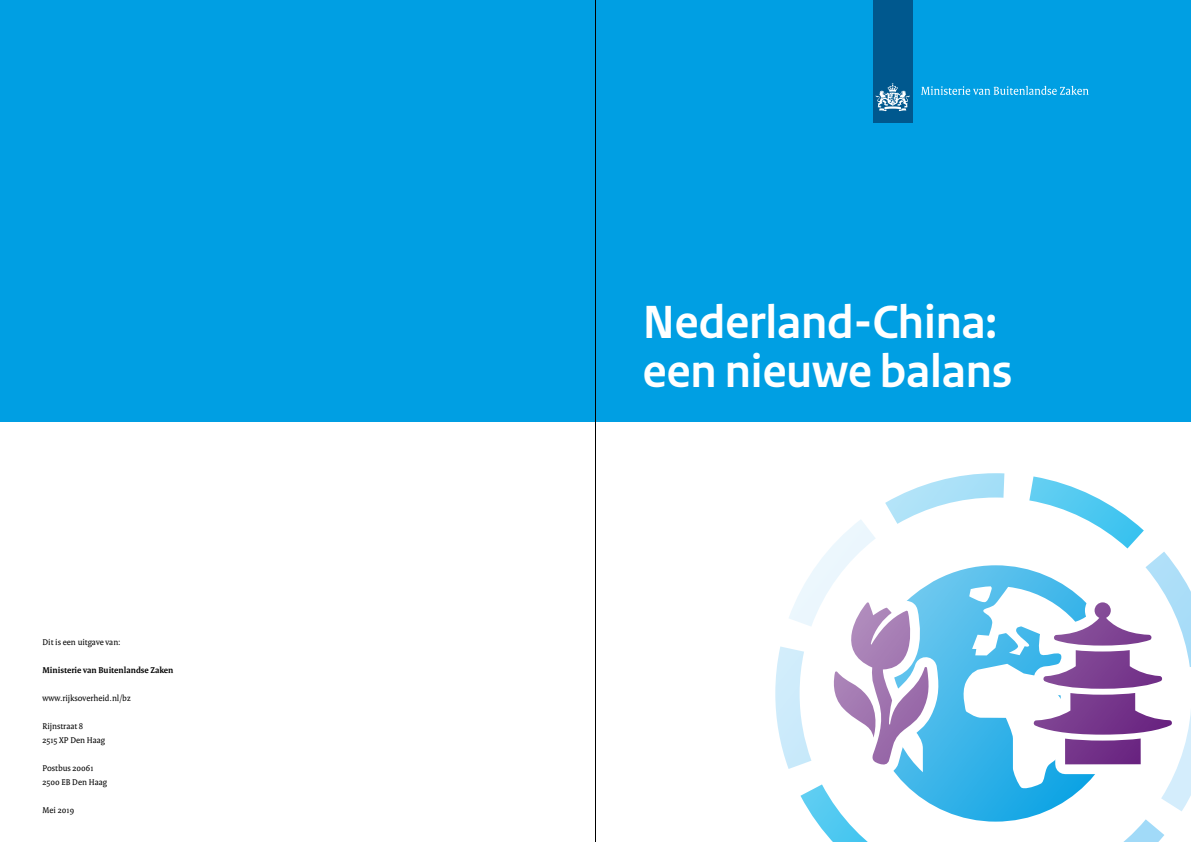
<style>
.page{position:relative;width:1191px;height:842px;background:#fff}
.page>*{position:absolute;margin:0;border:0;box-sizing:border-box;transform-origin:0 0}
.t1{font:700 49px/49px "Rijksoverheid Sans Heading";color:#fff}
.t2{font:9px/14px "Rijksoverheid Serif";color:#000}
.t3{font:700 9px "Rijksoverheid Serif";color:#000}
</style>
<div class="page">
<div style="left:0;top:0;width:1191px;height:422px;background:#009fe3"></div>
<svg style="left:1004px;top:565px;width:43px;height:257px"></svg>
<svg style="left:1123px;top:819px;width:41px;height:23px"></svg>
<svg style="left:1013px;top:476px;width:178px;height:335px"></svg>
<svg style="left:775px;top:473px;width:229px;height:369px"></svg>
<hr style="left:595px;top:0;width:1px;height:842px;background:#000">
<div style="left:873px;top:0;width:39px;height:122px;background:#00588e"></div>
<svg style="left:875px;top:83px;width:34px;height:29px"></svg>
<svg style="left:921px;top:86px;width:167px;height:9px"></svg>
<p class="t2" style="left:43px;top:635px;width:80px">Dit is een uitgave van:</p>
<p class="t3" style="left:43px;top:664px;width:132px">Ministerie van Buitenlandse Zaken</p>
<p class="t2" style="left:43px;top:691px;width:89px">www.rijksoverheid.nl/bz</p>
<p class="t2" style="left:43px;top:719px;width:64px">Rijnstraat 8<br>2515 XP Den Haag</p>
<p class="t2" style="left:43px;top:761px;width:66px">Postbus 20061<br>2500 EB Den Haag</p>
<p class="t2" style="left:43px;top:803px;width:33px">Mei 2019</p>
<h1 class="t1" style="left:643px;top:299px;width:371px">Nederland-China: een nieuwe balans</h1>
</div>
